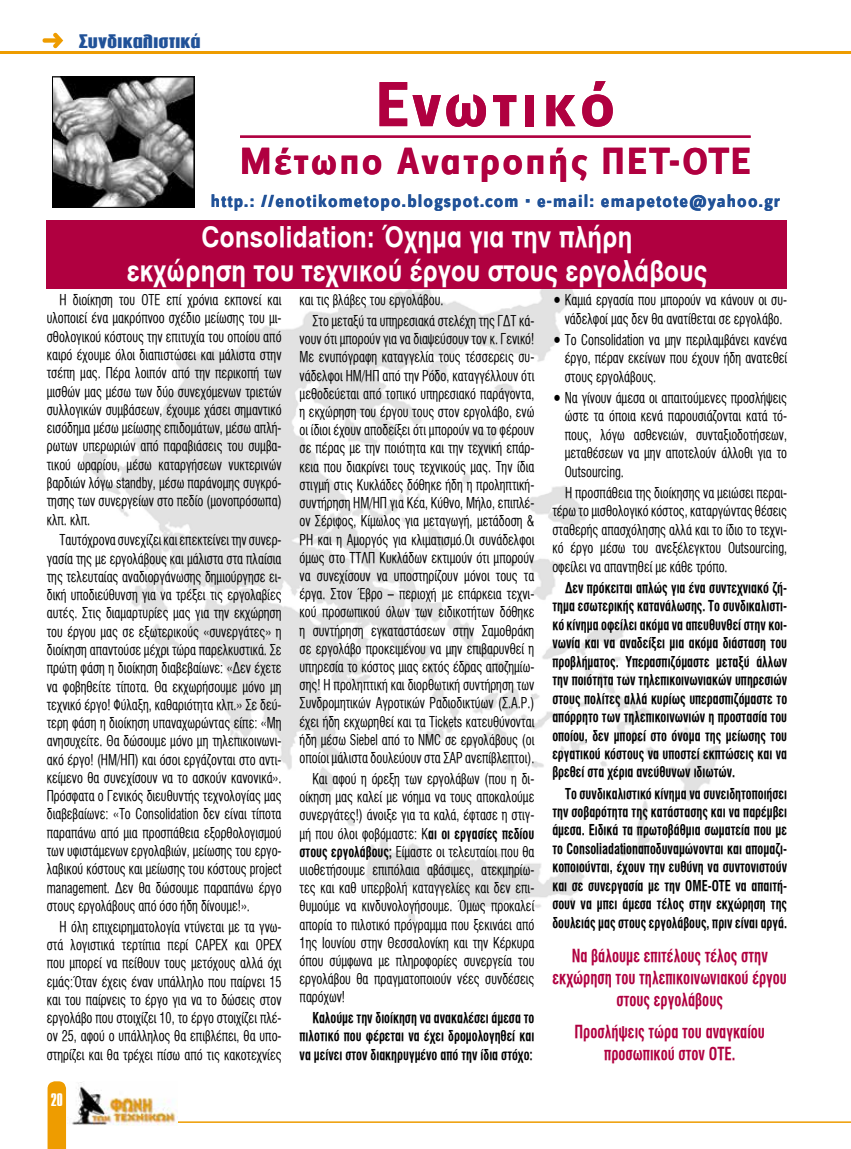
<style>
.page{position:relative;width:851px;height:1149px;background:#fff}
.page>*{position:absolute;margin:0;border:0;box-sizing:border-box;transform-origin:0 0}
.t1{font:700 66px "Zine Sans Dis Greek";letter-spacing:.06em;color:#b00040}
.t2{font:700 39px "Zine Sans Dis Greek";letter-spacing:.06em;color:#b00040}
.t3{font:28.5px/33.8px "UB Helvetica Bold";letter-spacing:.015em;color:#fff;text-align:center;scale:.84 1}
.t4{font:800 19.5px "CF Eteocles";color:#215298;scale:1.2 1}
.t5{font:18px/22px "UB Helvetica Cond Bold";color:#b00040;text-align:center;scale:.84 1}
.t6{font:700 18px "Zine Sans Dis Greek";letter-spacing:.06em;color:#215298}
.t7{font:15.6px "CF Compacta BT Roman";color:#fff}
.t8{font:15px/18.3px "UB Helvetica Cond";color:#000;text-align:justify;scale:.84 1}
.t9{font:15px/18.5px "UB Helvetica Cond Bold";color:#000;text-align:justify;scale:.84 1}
.s1{font-family:"UB Helvetica Cond Bold"}
</style>
<div class="page">
<hr style="left:129px;top:1120px;width:721px;height:2px;background:#ee9c00">
<svg style="left:43px;top:33px;width:20px;height:15px"></svg>
<img style="left:72px;top:1082px;width:105px;height:42px">
<hr style="left:0;top:52px;width:850px;height:2px;background:#ee9c00">
<svg style="left:48px;top:1081px;width:18px;height:67px"></svg>
<img style="left:54px;top:79px;width:138px;height:127px">
<div style="left:52px;top:77px;width:142px;height:131px;border:1px solid #000"></div>
<hr style="left:240px;top:135px;width:510px;height:3px;background:#b00040">
<img style="left:83px;top:288px;width:636px;height:632px">
<div style="left:47px;top:220px;width:740px;height:68px;background:#b00040"></div>
<h3 class="t4" style="left:79px;top:31px;width:103px">Συνδικαλιστικά</h3>
<h1 class="t1" style="left:375px;top:72px;width:241px">Ενωτικό</h1>
<h2 class="t2" style="left:240px;top:141px;width:511px">Μέτωπο Ανατροπής ΠΕΤ-ΟΤΕ</h2>
<p class="t6" style="left:211px;top:192px;width:570px">http.: //enotikometopo.blogspot.com • e-mail: emapetote@yahoo.gr</p>
<h3 class="t3" style="left:127px;top:220px;width:692px">Consolidation: Όχημα για την πλήρη<br>εκχώρηση του τεχνικού έργου στους εργολάβους</h3>
<p class="t8" style="left:47px;top:291px;width:281px;text-indent:13px">Η διοίκηση του ΟΤΕ επί χρόνια εκπονεί και υλοποιεί ένα μακρόπνοο σχέδιο μείωσης του μι&shy;σθολογικού κόστους την επιτυχία του οποίου από καιρό έχουμε όλοι διαπιστώσει και μάλιστα στην τσέπη μας. Πέρα λοιπόν από την περικοπή των μισθών μας μέσω των δύο συνεχόμενων τριετών συλλογικών συμβάσεων, έχουμε χάσει σημαντικό εισόδημα μέσω μείωσης επιδομάτων, μέσω απλή&shy;ρωτων υπερωριών από παραβιάσεις του συμβα&shy;τικού ωραρίου, μέσω καταργήσεων νυκτερινών βαρδιών λόγω standby, μέσω παράνομης συγκρό&shy;τησης των συνεργείων στο πεδίο (μονοπρόσωπα) κλπ. κλπ.</p>
<p class="t8" style="left:47px;top:531px;width:281px;text-indent:13px">Ταυτόχρονα συνεχίζει και επεκτείνει την συνερ&shy;γασία της με εργολάβους και μάλιστα στα πλαίσια της τελευταίας αναδιοργάνωσης δημιούργησε ει&shy;δική υποδιεύθυνση για να τρέξει τις εργολαβίες αυτές. Στις διαμαρτυρίες μας για την εκχώρηση του έργου μας σε εξωτερικούς «συνεργάτες» η διοίκηση απαντούσε μέχρι τώρα παρελκυστικά. Σε πρώτη φάση η διοίκηση διαβεβαίωνε: «Δεν έχετε να φοβηθείτε τίποτα. Θα εκχωρήσουμε μόνο μη τεχνικό έργο! Φύλαξη, καθαριότητα κλπ.» Σε δεύ&shy;τερη φάση η διοίκηση υπαναχωρώντας είπε: «Μη ανησυχείτε. Θα δώσουμε μόνο μη τηλεπικοινωνι&shy;ακό έργο! (ΗΜ/ΗΠ) και όσοι εργάζονται στο αντι&shy;κείμενο θα συνεχίσουν να το ασκούν κανονικά».<br>Πρόσφατα ο Γενικός διευθυντής τεχνολογίας μας διαβεβαίωνε: «Το Consolidation δεν είναι τίποτα παραπάνω από μια προσπάθεια εξορθολογισμού των υφιστάμενων εργολαβιών, μείωσης του εργο&shy;λαβικού κόστους και μείωσης του κόστους project management. Δεν θα δώσουμε παραπάνω έργο στους εργολάβους από όσο ήδη δίνουμε!».</p>
<p class="t8" style="left:47px;top:917px;width:281px;text-indent:13px">Η όλη επιχειρηματολογία ντύνεται με τα γνω&shy;στά λογιστικά τερτίπια περί CAPEX και OPEX που μπορεί να πείθουν τους μετόχους αλλά όχι εμάς:Όταν έχεις έναν υπάλληλο που παίρνει 15 και του παίρνεις το έργο για να το δώσεις στον εργολάβο που στοιχίζει 10, το έργο στοιχίζει πλέ&shy;ον 25, αφού ο υπάλληλος θα επιβλέπει, θα υπο&shy;στηρίζει και θα τρέχει πίσω από τις κακοτεχνίες</p>
<p class="t7" style="left:51px;top:1090px;width:13px">20</p>
<p class="t8" style="left:312px;top:290px;width:266px;line-height:20.7px;text-indent:-13px">και τις βλάβες του εργολάβου.<br>Στο μεταξύ τα υπηρεσιακά στελέχη της ΓΔΤ κά-</p>
<p class="t8" style="left:299px;top:330px;width:281px">νουν ότι μπορούν για να διαψεύσουν τον κ. Γενικό!<br>Με ενυπόγραφη καταγγελία τους τέσσερεις συ&shy;νάδελφοι ΗΜ/ΗΠ από την Ρόδο, καταγγέλλουν ότι μεθοδεύεται από τοπικό υπηρεσιακό παράγοντα, η εκχώρηση του έργου τους στον εργολάβο, ενώ οι ίδιοι έχουν αποδείξει ότι μπορούν να το φέρουν σε πέρας με την ποιότητα και την τεχνική επάρ&shy;κεια που διακρίνει τους τεχνικούς μας. Την ίδια στιγμή στις Κυκλάδες δόθηκε ήδη η προληπτική&shy;συντήρηση ΗΜ/ΗΠ για Κέα, Κύθνο, Μήλο, επιπλέ&shy;ον Σέριφος, Κίμωλος για μεταγωγή, μετάδοση &amp; ΡΗ και η Αμοργός για κλιματισμό.Οι συνάδελφοι όμως στο ΤΤΛΠ Κυκλάδων εκτιμούν ότι μπορούν να συνεχίσουν να υποστηρίζουν μόνοι τους τα έργα. Στον Έβρο – περιοχή με επάρκεια τεχνι&shy;κού προσωπικού όλων των ειδικοτήτων δόθηκε η συντήρηση εγκαταστάσεων στην Σαμοθράκη σε εργολάβο προκειμένου να μην επιβαρυνθεί η υπηρεσία το κόστος μιας εκτός έδρας αποζημίω&shy;σης! Η προληπτική και διορθωτική συντήρηση των Συνδρομητικών Αγροτικών Ραδιοδικτύων (Σ.Α.Ρ.) έχει ήδη εκχωρηθεί και τα Tickets κατευθύνονται ήδη μέσω Siebel από το NMC σε εργολάβους (οι οποίοι μάλιστα δουλεύουν στα ΣΑΡ ανεπίβλεπτοι).</p>
<p class="t8" style="left:299px;top:769px;width:281px;text-indent:13px">Και αφού η όρεξη των εργολάβων (που η δι&shy;οίκηση μας καλεί με νόημα να τους αποκαλούμε συνεργάτες!) άνοιξε για τα καλά, έφτασε η στιγ&shy;μή που όλοι φοβόμαστε: Κ<span class="s1">αι οι εργασίες πεδίου στους εργολάβους;</span> Είμαστε οι τελευταίοι που θα υιοθετήσουμε επιπόλαια αβάσιμες, ατεκμηρίω&shy;τες και καθ υπερβολή καταγγελίες και δεν επι&shy;θυμούμε να κινδυνολογήσουμε. Όμως προκαλεί απορία το πιλοτικό πρόγραμμα που ξεκινάει από 1ης Ιουνίου στην Θεσσαλονίκη και την Κέρκυρα όπου σύμφωνα με πληροφορίες συνεργεία του εργολάβου θα πραγματοποιούν νέες συνδέσεις παρόχων!</p>
<p class="t9" style="left:299px;top:1008px;width:281px;text-indent:13px">Καλούμε την διοίκηση να ανακαλέσει άμεσα το πιλοτικό που φέρεται να έχει δρομολογηθεί και να μείνει στον διακηρυγμένο από την ίδια στόχο:</p>
<p class="t8" style="left:552px;top:291px;width:281px;text-align:center">• Καμιά εργασία που μπορούν να κάνουν οι συ&shy;νάδελφοί μας δεν θα ανατίθεται σε εργολάβο.</p>
<p class="t8" style="left:564px;top:330px;width:266px;text-indent:-12px">• Το Consolidation να μην περιλαμβάνει κανένα έργο, πέραν εκείνων που έχουν ήδη ανατεθεί στους εργολάβους.</p>
<p class="t8" style="left:564px;top:388px;width:266px;text-indent:-12px">• Να γίνουν άμεσα οι απαιτούμενες προσλήψεις ώστε τα όποια κενά παρουσιάζονται κατά τό&shy;πους, λόγω ασθενειών, συνταξιοδοτήσεων, μεταθέσεων να μην αποτελούν άλλοθι για το Outsourcing.</p>
<p class="t8" style="left:552px;top:483px;width:281px;text-indent:13px">Η προσπάθεια της διοίκησης να μειώσει περαι&shy;τέρω το μισθολογικό κόστος, καταργώντας θέσεις σταθερής απασχόλησης αλλά και το ίδιο το τεχνι&shy;κό έργο μέσω του ανεξέλεγκτου Outsourcing, οφείλει να απαντηθεί με κάθε τρόπο.</p>
<p class="t9" style="left:552px;top:578px;width:281px;text-indent:13px">Δεν πρόκειται απλώς για ένα συντεχνιακό ζή&shy;τημα εσωτερικής κατανάλωσης. Το συνδικαλιστι&shy;κό κίνημα οφείλει ακόμα να απευθυνθεί στην κοι&shy;νωνία και να αναδείξει μια ακόμα διάσταση του προβλήματος. Υπερασπιζόμαστε μεταξύ άλλων την ποιότητα των τηλεπικοινωνιακών υπηρεσιών στους πολίτες αλλά κυρίως υπερασπιζόμαστε το απόρρητο των τηλεπικοινωνιών η προστασία του οποίου, δεν μπορεί στο όνομα της μείωσης του εργατικού κόστους να υποστεί εκπτώσεις και να βρεθεί στα χέρια ανεύθυνων ιδιωτών.</p>
<p class="t9" style="left:552px;top:783px;width:281px;text-indent:13px">Το συνδικαλιστικό κίνημα να συνειδητοποιήσει την σοβαρότητα της κατάστασης και να παρέμβει άμεσα. Ειδικά τα πρωτοβάθμια σωματεία που με το Consoliadationαποδυναμώνονται και απομαζι&shy;κοποιούνται, έχουν την ευθύνη να συντονιστούν και σε συνεργασία με την ΟΜΕ-ΟΤΕ να απαιτή&shy;σουν να μπει άμεσα τέλος στην εκχώρηση της δουλειάς μας στους εργολάβους, πριν είναι αργά.</p>
<p class="t5" style="left:552px;top:944px;width:281px">Να βάλουμε επιτέλους τέλος στην εκχώρηση του τηλεπικοινωνιακού έργου στους εργολάβους</p>
<p class="t5" style="left:574px;top:1019px;width:228px">Προσλήψεις τώρα του αναγκαίου προσωπικού στον ΟΤΕ.</p>
</div>
